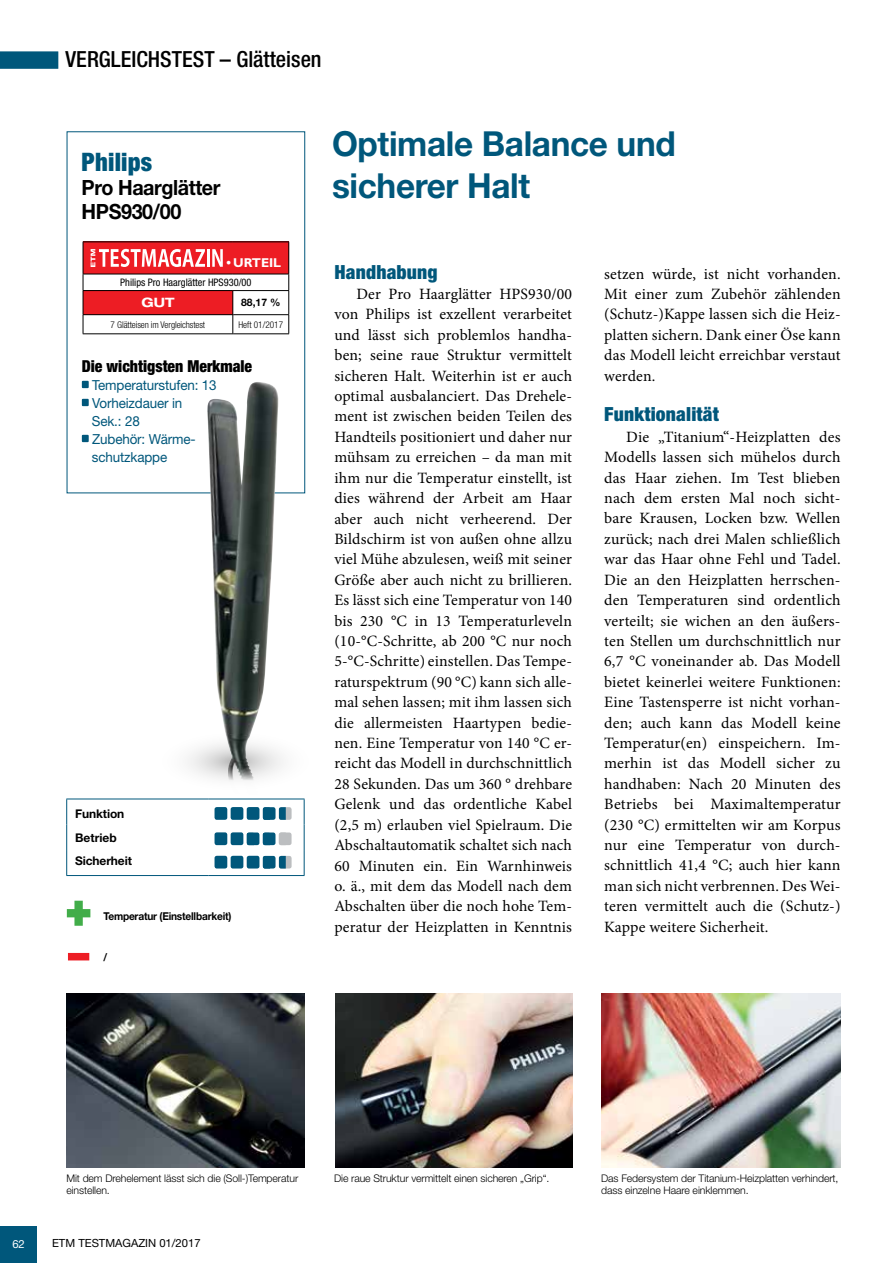
<style>
.page{position:relative;width:893px;height:1263px;background:#fff}
.page>*{position:absolute;margin:0;border:0;box-sizing:border-box;transform-origin:0 0}
.t1{font:700 34.5px/41.4px "Helvetica Neue LT Std";letter-spacing:-.01em;color:#00577b;scale:.96 1}
.t2{font:900 condensed 25.5px "Helvetica Neue LT Std";letter-spacing:.01em;color:#00577b;scale:.96 1}
.t3{font:500 condensed 22.2px "Helvetica Neue LT Std";color:#000}
.t4{font:700 21px/24px "Helvetica Neue LT Std";letter-spacing:-.02em;color:#000;scale:.94 1}
.t5{font:900 condensed 19.5px "Helvetica Neue LT Std";letter-spacing:.01em;color:#00577b}
.t6{font:900 condensed 16.5px "Helvetica Neue LT Std";color:#000;scale:.96 1}
.t7{font:15.75px/20.4px "Minion Pro";letter-spacing:.005em;color:#000;text-align:justify}
.t8{font:13.8px/18px "Helvetica Neue LT Std";letter-spacing:-.01em;color:#00577b}
.t9{font:700 12.9px "Gill Sans MT Std";color:#fff}
.t10{font:700 expanded 12.9px "Helvetica Neue LT Std";color:#fff}
.t11{font:700 12px/23.5px "Helvetica Neue LT Std";letter-spacing:-.01em;color:#000}
.t12{font:11.25px "Helvetica Neue LT Std";color:#000}
.t13{font:11.25px "Helvetica Neue LT Std";color:#fff}
.t14{font:700 10.8px "Helvetica Neue LT Std";letter-spacing:-.02em;color:#000;scale:.94 1}
.t15{font:300 10.5px/12.6px "Helvetica Neue LT Std";letter-spacing:-.01em;color:#000}
.t16{font:condensed 10.35px "Helvetica Neue LT Std";color:#000}
.t17{font:700 10.35px "Helvetica Neue LT Std";color:#000}
.t18{font:300 condensed 9.3px "Helvetica Neue LT Std";letter-spacing:-.01em;color:#000}
</style>
<div class="page">
<svg style="left:0;top:51px;width:58px;height:18px"></svg>
<svg style="left:0;top:1226px;width:37px;height:37px"></svg>
<div style="left:83px;top:242px;width:206px;height:32px;background:#ed1d24"></div>
<hr style="left:83px;top:242px;width:150px;height:1px;background:#000">
<hr style="left:83px;top:242px;width:1px;height:32px;background:#000">
<hr style="left:233px;top:242px;width:56px;height:1px;background:#000">
<hr style="left:288px;top:242px;width:1px;height:32px;background:#000">
<svg style="left:83px;top:274px;width:206px;height:60px"></svg>
<hr style="left:233px;top:333px;width:56px;height:1px;background:#000">
<hr style="left:207px;top:249px;width:3px;height:18px;background:#fff">
<svg style="left:212px;top:249px;width:11px;height:18px"></svg>
<svg style="left:91px;top:249px;width:114px;height:18px"></svg>
<svg style="left:188px;top:746px;width:95px;height:31px"></svg>
<div style="left:67px;top:909px;width:23px;height:8px;background:#41ad49"></div>
<div style="left:74px;top:901px;width:9px;height:25px;background:#41ad49"></div>
<div style="left:68px;top:953px;width:21px;height:7px;background:#ed1d24"></div>
<hr style="left:66px;top:799px;width:143px;height:1px;background:#00577b">
<hr style="left:209px;top:799px;width:96px;height:1px;background:#00577b">
<svg style="left:66px;top:799px;width:1px;height:76px"></svg>
<svg style="left:304px;top:799px;width:1px;height:76px"></svg>
<hr style="left:66px;top:875px;width:143px;height:1px;background:#00577b">
<hr style="left:209px;top:875px;width:96px;height:1px;background:#00577b">
<div style="left:215px;top:807px;width:12px;height:13px;background:#00577b;border-radius:2px"></div>
<div style="left:231px;top:807px;width:12px;height:13px;background:#00577b;border-radius:2px"></div>
<div style="left:247px;top:807px;width:12px;height:13px;background:#00577b;border-radius:2px"></div>
<div style="left:263px;top:807px;width:13px;height:13px;background:#00577b;border-radius:2px"></div>
<div style="left:279px;top:807px;width:13px;height:13px;background:#bcbec0;border-radius:2px"></div>
<svg style="left:279px;top:807px;width:7px;height:13px"></svg>
<div style="left:215px;top:832px;width:12px;height:13px;background:#00577b;border-radius:2px"></div>
<div style="left:231px;top:832px;width:12px;height:13px;background:#00577b;border-radius:2px"></div>
<div style="left:247px;top:832px;width:12px;height:13px;background:#00577b;border-radius:2px"></div>
<div style="left:263px;top:832px;width:12px;height:13px;background:#00577b;border-radius:2px"></div>
<div style="left:279px;top:832px;width:13px;height:13px;background:#bcbec0;border-radius:2px"></div>
<div style="left:215px;top:856px;width:12px;height:12px;background:#00577b;border-radius:2px"></div>
<div style="left:231px;top:856px;width:12px;height:12px;background:#00577b;border-radius:2px"></div>
<div style="left:247px;top:856px;width:12px;height:12px;background:#00577b;border-radius:2px"></div>
<div style="left:263px;top:856px;width:13px;height:12px;background:#00577b;border-radius:2px"></div>
<div style="left:279px;top:856px;width:13px;height:12px;background:#bcbec0;border-radius:2px"></div>
<svg style="left:279px;top:856px;width:7px;height:12px"></svg>
<img style="left:67px;top:993px;width:237px;height:175px">
<img style="left:335px;top:993px;width:238px;height:175px">
<div style="left:82px;top:381px;width:7px;height:7px;background:#00577b"></div>
<div style="left:82px;top:399px;width:7px;height:7px;background:#00577b"></div>
<div style="left:82px;top:435px;width:7px;height:7px;background:#00577b"></div>
<img style="left:206px;top:386px;width:54px;height:395px">
<img style="left:602px;top:994px;width:238px;height:174px">
<h3 class="t3" style="left:66px;top:46px;width:258px">VERGLEICHSTEST – Glätteisen</h3>
<h2 class="t2" style="left:82px;top:147px;width:75px">Philips</h2>
<h3 class="t4" style="left:82px;top:175px;width:149px">Pro Haarglätter<br>HPS930/00</h3>
<p class="t9" style="left:226px;top:255px;width:56px">• URTEIL</p>
<p class="t16" style="left:120px;top:276px;width:133px">Philips Pro Haarglätter HPS930/00</p>
<p class="t10" style="left:141px;top:295px;width:34px">GUT</p>
<p class="t17" style="left:241px;top:296px;width:41px">88,17 %</p>
<p class="t18" style="left:111px;top:319px;width:96px">7 Glätteisen im Vergleichstest</p>
<p class="t18" style="left:238px;top:319px;width:46px">Heft 01/2017</p>
<p class="t6" style="left:82px;top:356px;width:179px">Die wichtigsten Merkmale</p>
<p class="t8" style="left:92px;top:376px;width:126px">Temperaturstufen: 13<br>Vorheizdauer in<br>Sek.: 28<br>Zubehör: Wärme&shy;schutzkappe</p>
<p class="t11" style="left:75px;top:801px;width:58px">Funktion<br>Betrieb<br>Sicherheit</p>
<p class="t14" style="left:104px;top:909px;width:138px">Temperatur (Einstellbarkeit)</p>
<p class="t14" style="left:104px;top:950px;width:6px">/</p>
<h1 class="t1" style="left:332px;top:123px;width:360px">Optimale Balance und sicherer Halt</h1>
<p class="t5" style="left:334px;top:260px;width:105px">Handhabung</p>
<p class="t7" style="left:334px;top:284px;width:239px;text-indent:22px">Der Pro Haarglätter HPS930/00 von Philips ist exzellent verarbeitet und lässt sich problemlos handha&shy;ben; seine raue Struktur vermittelt sicheren Halt. Weiterhin ist er auch optimal ausbalanciert. Das Drehele&shy;ment ist zwischen beiden Teilen des Handteils positioniert und daher nur mühsam zu erreichen – da man mit ihm nur die Temperatur einstellt, ist dies während der Arbeit am Haar aber auch nicht verheerend. Der Bildschirm ist von außen ohne allzu viel Mühe abzulesen, weiß mit seiner Größe aber auch nicht zu brillieren.<br>Es lässt sich eine Temperatur von 140 bis 230 °C in 13 Temperaturleveln (10-°C-Schritte, ab 200 °C nur noch 5-°C-Schritte) einstellen. Das Tempe&shy;raturspektrum (90 °C) kann sich alle&shy;mal sehen lassen; mit ihm lassen sich die allermeisten Haartypen bedie&shy;nen. Eine Temperatur von 140 °C er&shy;reicht das Modell in durchschnittlich 28 Sekunden. Das um 360 ° drehbare Gelenk und das ordentliche Kabel (2,5 m) erlauben viel Spielraum. Die Abschaltautomatik schaltet sich nach 60 Minuten ein. Ein Warnhinweis o. ä., mit dem das Modell nach dem Abschalten über die noch hohe Tem&shy;peratur der Heizplatten in Kenntnis</p>
<p class="t7" style="left:604px;top:263px;width:238px">setzen würde, ist nicht vorhanden.<br>Mit einer zum Zubehör zählenden (Schutz-)Kappe lassen sich die Heiz&shy;platten sichern. Dank einer Öse kann das Modell leicht erreichbar verstaut werden.</p>
<p class="t5" style="left:604px;top:402px;width:116px">Funktionalität</p>
<p class="t7" style="left:604px;top:427px;width:238px;text-indent:22px">Die „Titanium“-Heizplatten des Modells lassen sich mühelos durch das Haar ziehen. Im Test blieben nach dem ersten Mal noch sicht&shy;bare Krausen, Locken bzw. Wellen zurück; nach drei Malen schließlich war das Haar ohne Fehl und Tadel.<br>Die an den Heizplatten herrschen&shy;den Temperaturen sind ordentlich verteilt; sie wichen an den äußers&shy;ten Stellen um durchschnittlich nur 6,7 °C voneinander ab. Das Modell bietet keinerlei weitere Funktionen:<br>Eine Tastensperre ist nicht vorhan&shy;den; auch kann das Modell keine Temperatur(en) einspeichern. Im&shy;merhin ist das Modell sicher zu handhaben: Nach 20 Minuten des Betriebs bei Maximaltemperatur (230 °C) ermittelten wir am Korpus nur eine Temperatur von durch&shy;schnittlich 41,4 °C; auch hier kann man sich nicht verbrennen. Des Wei&shy;teren vermittelt auch die (Schutz-)<br>Kappe weitere Sicherheit.</p>
<p class="t13" style="left:12px;top:1237px;width:14px">62</p>
<p class="t15" style="left:66px;top:1171px;width:233px">Mit dem Drehelement lässt sich die (Soll-)Temperatur einstellen.</p>
<p class="t15" style="left:334px;top:1171px;width:217px">Die raue Struktur vermittelt einen sicheren „Grip“.</p>
<p class="t15" style="left:601px;top:1171px;width:239px">Das Federsystem der Titanium-Heizplatten verhindert, dass einzelne Haare einklemmen.</p>
<p class="t12" style="left:52px;top:1236px;width:150px">ETM TESTMAGAZIN 01/2017</p>
</div>
